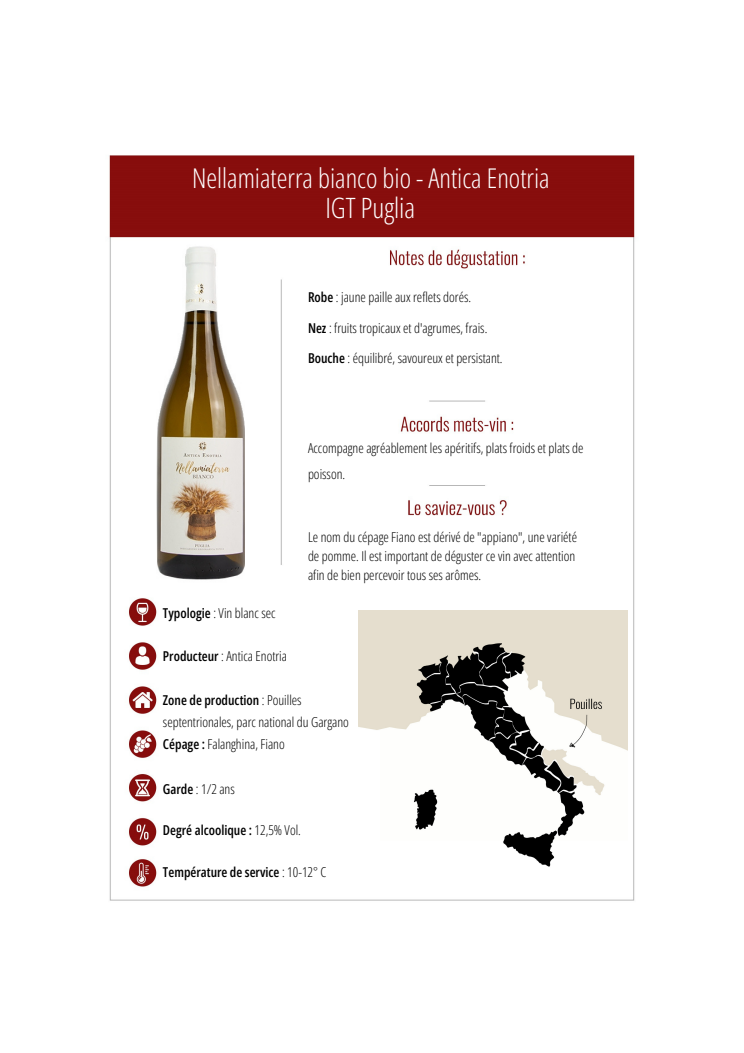
<style>
.page{position:relative;width:744px;height:1053px;background:#fff}
.page>*{position:absolute;margin:0;border:0;box-sizing:border-box;transform-origin:0 0}
.t1{font:300 28px "Open Sans Condensed";color:#fff}
.t2{font:300 27.2px "Open Sans Condensed";color:#fff}
.t3{font:300 13.6px/26.1px "Open Sans Condensed";color:#000}
.t4{font:600 13.6px "Open Sans Condensed";color:#000}
.s1{font-weight:600}
.s2{font-weight:300}
</style>
<div class="page">
<img style="left:109px;top:155px;width:526px;height:746px">
<img style="left:358px;top:610px;width:269px;height:269px">
<img style="left:157px;top:245px;width:88px;height:348px">
<p class="t2" style="left:192px;top:158px;width:359px">Nellamiaterra bianco bio - Antica Enotria</p>
<p class="t1" style="left:325px;top:188px;width:91px">IGT Puglia</p>
<p class="t3" style="left:308px;top:283px;width:165px"><span class="s1">Robe</span> : jaune paille aux reflets dorés.</p>
<p class="t3" style="left:308px;top:315px;width:181px"><span class="s1">Nez</span> : fruits tropicaux et d'agrumes, frais.</p>
<p class="t3" style="left:308px;top:345px;width:196px"><span class="s1">Bouche</span> : équilibré, savoureux et persistant.</p>
<p class="t3" style="left:308px;top:434px;width:277px">Accompagne agréablement les apéritifs, plats froids et plats de poisson.</p>
<p class="t3" style="left:308px;top:523px;width:271px">Le nom du cépage Fiano est dérivé de "appiano", une variété</p>
<p class="t3" style="left:308px;top:546px;width:269px;line-height:18.9px">de pomme. Il est important de déguster ce vin avec attention afin de bien percevoir tous ses arômes.</p>
<p class="t3" style="left:163px;top:600px;width:114px"><span class="s1">Typologie</span> : Vin blanc sec</p>
<p class="t3" style="left:163px;top:643px;width:126px"><span class="s1">Producteur</span> : Antica Enotria</p>
<p class="t4" style="left:163px;top:690px;width:140px">Zone de production <span class="s2">: Pouilles</span></p>
<p class="t3" style="left:163px;top:708px;width:187px">septentrionales, parc national du Gargano</p>
<p class="t3" style="left:163px;top:730px;width:123px"><span class="s1">Cépage :</span> Falanghina, Fiano</p>
<p class="t3" style="left:163px;top:775px;width:73px"><span class="s1">Garde</span> : 1/2 ans</p>
<p class="t4" style="left:163px;top:820px;width:139px">Degré alcoolique : <span class="s2">12,5% Vol.</span></p>
<p class="t4" style="left:163px;top:862px;width:165px">Température de service <span class="s2">: 10-12° C</span></p>
</div>
